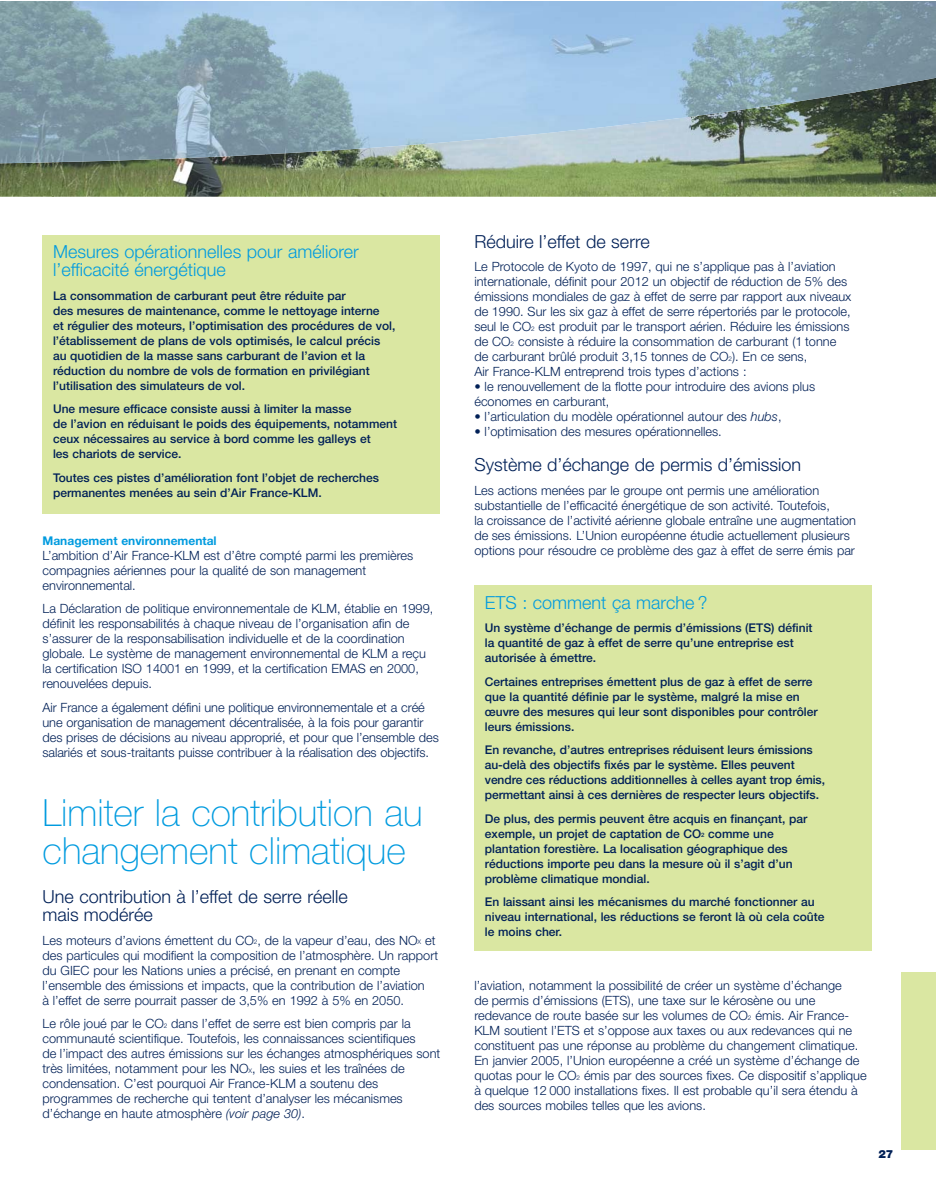
<style>
.page{position:relative;width:936px;height:1191px;background:#fff}
.page>*{position:absolute;margin:0;border:0;box-sizing:border-box;transform-origin:0 0}
.t1{font:100 37.5px/37.5px "Helvetica Neue";color:#009bdf}
.t2{font:300 18px/18px "Helvetica Neue";color:#002057}
.t3{font:300 18px/18px "Helvetica Neue";color:#009bdf}
.t4{font:300 12.75px/15px "Helvetica Neue";color:#002057}
.t5{font:500 12px/15px "Helvetica Neue";color:#002057}
.t6{font:700 12px "Helvetica Neue";color:#009bdf}
.t7{font:900 11.25px "Helvetica Neue";color:#002057}
.s1{font-size:6.3px}
.s2{font-style:italic}
.s3{font-size:6px}
</style>
<div class="page">
<img style="left:0;top:163px;width:53px;height:34px">
<img style="left:690px;top:118px;width:245px;height:79px">
<img style="left:265px;top:118px;width:425px;height:79px">
<img style="left:53px;top:163px;width:212px;height:34px">
<img style="left:0;top:1px;width:318px;height:162px">
<img style="left:318px;top:1px;width:319px;height:151px">
<img style="left:636px;top:1px;width:299px;height:117px">
<img style="left:636px;top:117px;width:52px;height:7px">
<div style="left:901px;top:972px;width:34px;height:177px;background:#dae7a2"></div>
<div style="left:474px;top:585px;width:398px;height:366px;background:#dae7a2"></div>
<div style="left:43px;top:235px;width:397px;height:279px;background:#dae7a2"></div>
<h2 class="t3" style="left:53px;top:245px;width:307px">Mesures opérationnelles pour améliorer l’efficacité énergétique</h2>
<p class="t5" style="left:53px;top:289px;width:344px">La consommation de carburant peut être réduite par<br>des mesures de maintenance, comme le nettoyage interne<br>et régulier des moteurs, l’optimisation des procédures de vol, l’établissement de plans de vols optimisés, le calcul précis au quotidien de la masse sans carburant de l’avion et la réduction du nombre de vols de formation en privilégiant l’utilisation des simulateurs de vol.</p>
<p class="t5" style="left:53px;top:403px;width:345px">Une mesure efficace consiste aussi à limiter la masse<br>de l’avion en réduisant le poids des équipements, notamment ceux nécessaires au service à bord comme les galleys et<br>les chariots de service.</p>
<p class="t5" style="left:53px;top:471px;width:327px">Toutes ces pistes d’amélioration font l’objet de recherches permanentes menées au sein d’Air France-KLM.</p>
<p class="t6" style="left:43px;top:536px;width:176px">Management environnemental</p>
<p class="t4" style="left:43px;top:549px;width:372px">L’ambition d’Air France-KLM est d’être compté parmi les premières compagnies aériennes pour la qualité de son management environnemental.</p>
<p class="t4" style="left:43px;top:602px;width:392px">La Déclaration de politique environnementale de KLM, établie en 1999, définit les responsabilités à chaque niveau de l’organisation afin de s’assurer de la responsabilisation individuelle et de la coordination globale. Le système de management environnemental de KLM a reçu la certification ISO 14001 en 1999, et la certification EMAS en 2000, renouvelées depuis.</p>
<p class="t4" style="left:43px;top:701px;width:398px">Air France a également défini une politique environnementale et a créé une organisation de management décentralisée, à la fois pour garantir des prises de décisions au niveau approprié, et pour que l’ensemble des salariés et sous-traitants puisse contribuer à la réalisation des objectifs.</p>
<h1 class="t1" style="left:43px;top:797px;width:381px">Limiter la contribution au changement climatique</h1>
<h2 class="t2" style="left:43px;top:889px;width:306px">Une contribution à l’effet de serre réelle mais modérée</h2>
<p class="t4" style="left:43px;top:934px;width:397px">Les moteurs d’avions émettent du CO<span class="s1">2</span>, de la vapeur d’eau, des NO<span class="s1">X</span> et des particules qui modifient la composition de l’atmosphère. Un rapport du GIEC pour les Nations unies a précisé, en prenant en compte l’ensemble des émissions et impacts, que la contribution de l’aviation<br>à l’effet de serre pourrait passer de 3,5% en 1992 à 5% en 2050.</p>
<p class="t4" style="left:43px;top:1017px;width:399px">Le rôle joué par le CO<span class="s1">2</span> dans l’effet de serre est bien compris par la communauté scientifique. Toutefois, les connaissances scientifiques<br>de l’impact des autres émissions sur les échanges atmosphériques sont très limitées, notamment pour les NO<span class="s1">X</span>, les suies et les traînées de condensation. C’est pourquoi Air France-KLM a soutenu des programmes de recherche qui tentent d’analyser les mécanismes d’échange en haute atmosphère <span class="s2">(voir page 30)</span>.</p>
<h2 class="t2" style="left:474px;top:234px;width:177px">Réduire l’effet de serre</h2>
<p class="t4" style="left:474px;top:260px;width:378px">Le Protocole de Kyoto de 1997, qui ne s’applique pas à l’aviation internationale, définit pour 2012 un objectif de réduction de 5% des émissions mondiales de gaz à effet de serre par rapport aux niveaux de 1990. Sur les six gaz à effet de serre répertoriés par le protocole, seul le CO<span class="s1">2</span> est produit par le transport aérien. Réduire les émissions de CO<span class="s1">2</span> consiste à réduire la consommation de carburant (1 tonne de carburant brûlé produit 3,15 tonnes de CO<span class="s1">2</span>). En ce sens,<br>Air France-KLM entreprend trois types d’actions :</p>
<p class="t4" style="left:474px;top:380px;width:342px">• le renouvellement de la flotte pour introduire des avions plus économes en carburant,</p>
<p class="t4" style="left:474px;top:410px;width:309px">• l’articulation du modèle opérationnel autour des <span class="s2">hubs</span>,</p>
<p class="t4" style="left:474px;top:425px;width:249px">• l’optimisation des mesures opérationnelles.</p>
<h2 class="t2" style="left:474px;top:458px;width:328px">Système d’échange de permis d’émission</h2>
<p class="t4" style="left:474px;top:484px;width:383px">Les actions menées par le groupe ont permis une amélioration substantielle de l’efficacité énergétique de son activité. Toutefois,<br>la croissance de l’activité aérienne globale entraîne une augmentation de ses émissions. L’Union européenne étudie actuellement plusieurs options pour résoudre ce problème des gaz à effet de serre émis par</p>
<h2 class="t3" style="left:485px;top:595px;width:224px">ETS : comment ça marche ?</h2>
<p class="t5" style="left:485px;top:621px;width:329px">Un système d’échange de permis d’émissions (ETS) définit la quantité de gaz à effet de serre qu’une entreprise est autorisée à émettre.</p>
<p class="t5" style="left:485px;top:675px;width:334px">Certaines entreprises émettent plus de gaz à effet de serre que la quantité définie par le système, malgré la mise en œuvre des mesures qui leur sont disponibles pour contrôler leurs émissions.</p>
<p class="t5" style="left:485px;top:743px;width:342px">En revanche, d’autres entreprises réduisent leurs émissions au-delà des objectifs fixés par le système. Elles peuvent vendre ces réductions additionnelles à celles ayant trop émis, permettant ainsi à ces dernières de respecter leurs objectifs.</p>
<p class="t5" style="left:485px;top:812px;width:324px">De plus, des permis peuvent être acquis en finançant, par exemple, un projet de captation de CO<span class="s3">2</span> comme une plantation forestière. La localisation géographique des réductions importe peu dans la mesure où il s’agit d’un problème climatique mondial.</p>
<p class="t5" style="left:485px;top:895px;width:341px">En laissant ainsi les mécanismes du marché fonctionner au niveau international, les réductions se feront là où cela coûte le moins cher.</p>
<p class="t4" style="left:474px;top:979px;width:394px">l’aviation, notamment la possibilité de créer un système d’échange<br>de permis d’émissions (ETS), une taxe sur le kérosène ou une redevance de route basée sur les volumes de CO<span class="s1">2</span> émis. Air France-KLM soutient l’ETS et s’oppose aux taxes ou aux redevances qui ne constituent pas une réponse au problème du changement climatique.<br>En janvier 2005, l’Union européenne a créé un système d’échange de quotas pour le CO<span class="s1">2</span> émis par des sources fixes. Ce dispositif s’applique à quelque 12 000 installations fixes. Il est probable qu’il sera étendu à des sources mobiles telles que les avions.</p>
<p class="t7" style="left:878px;top:1149px;width:17px">27</p>
</div>
